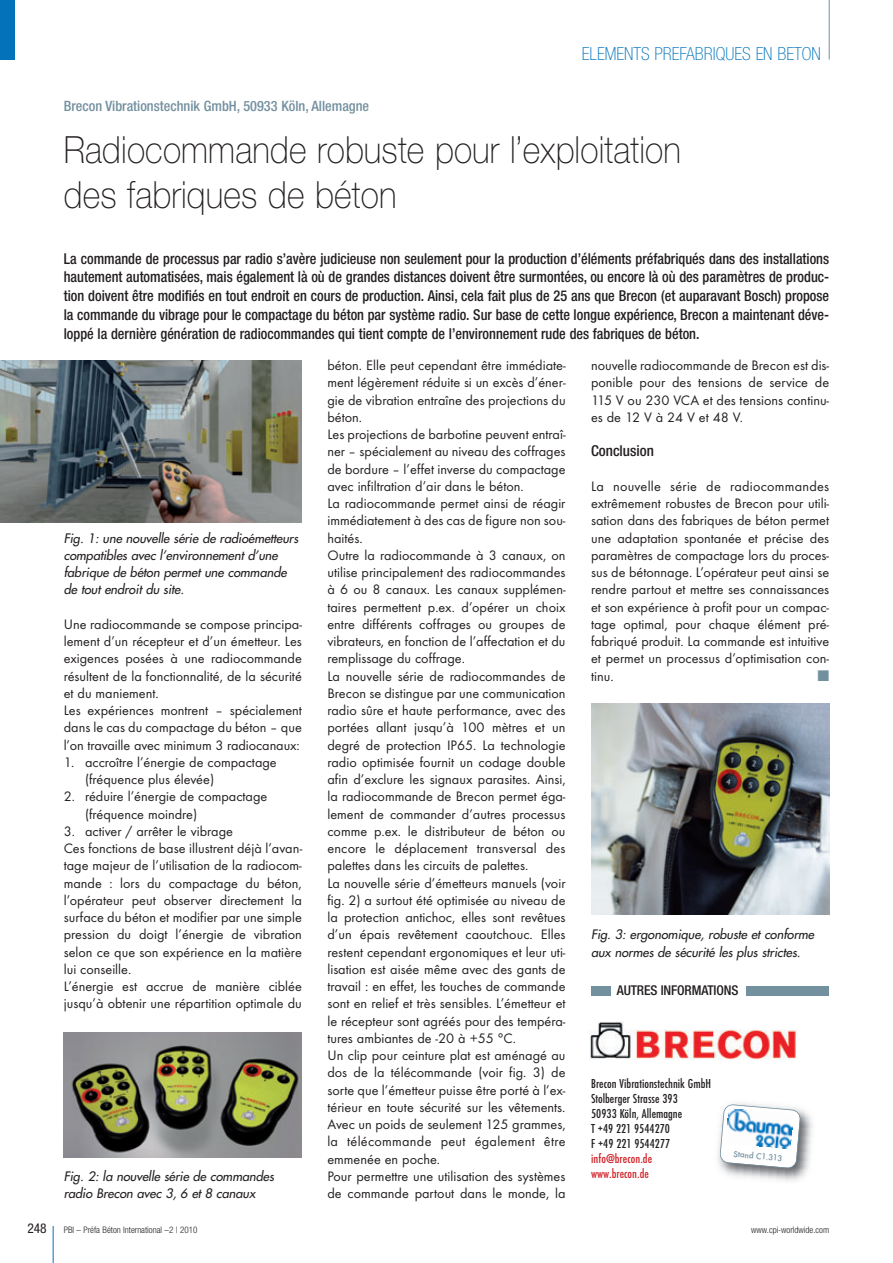
<style>
.page{position:relative;width:893px;height:1263px;background:#fff}
.page>*{position:absolute;margin:0;border:0;box-sizing:border-box;transform-origin:0 0}
.t1{font:100 37.5px/45px "Helvetica Neue";letter-spacing:.005em;color:#231f20;scale:.9 1}
.t2{font:100 condensed 18px "Helvetica Neue";color:#0372bb}
.t3{font:500 condensed 15px/18.8px "Helvetica Neue";color:#231f20;text-align:justify;scale:.95 1}
.t4{font:500 condensed 15px "Helvetica Neue";color:#231f20}
.t5{font:14.25px/17.2px "Futura T";color:#231f20}
.t6{font:500 condensed 14.25px "Helvetica Neue";color:#73909f}
.t7{font:14.25px "European Pi Three";color:#73909f}
.t8{font:500 condensed 13.5px/15px "Futura T";letter-spacing:.005em;color:#231f20}
.t9{font:500 condensed 13.5px "Helvetica Neue";letter-spacing:-.01em;color:#231f20}
.t10{font:condensed 13.5px "Helvetica Neue";color:#231f20}
.t11{font:italic 12.75px/17.2px "Futura";color:#231f20}
.t12{font:300 condensed 9px "Helvetica Neue";color:#231f20}
.t13{font:500 9px "Futura T";color:#73909f}
.s1{color:#d1232a}
</style>
<div class="page">
<hr style="left:53px;top:1226px;width:1px;height:37px;background:#0372bb">
<hr style="left:829px;top:0;width:1px;height:60px;background:#73909f">
<div style="left:0;top:0;width:15px;height:60px;background:#0372bb"></div>
<img style="left:590px;top:1021px;width:208px;height:38px">
<div style="left:591px;top:985px;width:19px;height:10px;background:#73909f"></div>
<div style="left:746px;top:985px;width:83px;height:10px;background:#73909f"></div>
<img style="left:0;top:360px;width:302px;height:162px">
<img style="left:64px;top:1032px;width:238px;height:126px">
<img style="left:591px;top:704px;width:238px;height:210px">
<img style="left:718px;top:1103px;width:95px;height:78px">
<svg style="left:719px;top:1104px;width:82px;height:65px"></svg>
<p class="t6" style="left:64px;top:101px;width:307px">Brecon Vibrationstechnik GmbH, 50933 Köln, Allemagne</p>
<p class="t2" style="left:582px;top:47px;width:240px">ELEMENTS PREFABRIQUES EN BETON</p>
<p class="t1" style="left:64px;top:130px;width:687px">Radiocommande robuste pour l’exploitation des fabriques de béton</p>
<p class="t3" style="left:64px;top:250px;width:807px">La commande de processus par radio s’avère judicieuse non seulement pour la production d’éléments préfabriqués dans des installations hautement automatisées, mais également là où de grandes distances doivent être surmontées, ou encore là où des paramètres de produc&shy;tion doivent être modifiés en tout endroit en cours de production. Ainsi, cela fait plus de 25 ans que Brecon (et auparavant Bosch) propose la commande du vibrage pour le compactage du béton par système radio. Sur base de cette longue expérience, Brecon a maintenant déve&shy;loppé la dernière génération de radiocommandes qui tient compte de l’environnement rude des fabriques de béton.</p>
<p class="t11" style="left:64px;top:530px;width:238px">Fig. 1: une nouvelle série de radioémetteurs compatibles avec l’environnement d’une fabrique de béton permet une commande de tout endroit du site.</p>
<p class="t5" style="left:64px;top:617px;width:240px">Une radiocommande se compose principa&shy;lement d’un récepteur et d’un émetteur. Les exigences posées à une radiocommande résultent de la fonctionnalité, de la sécurité et du maniement.<br>Les expériences montrent – spécialement dans le cas du compactage du béton – que l’on travaille avec minimum 3 radiocanaux:</p>
<p class="t5" style="left:85px;top:755px;width:193px;text-indent:-21px">1. accroître l’énergie de compactage (fréquence plus élevée)</p>
<p class="t5" style="left:85px;top:789px;width:184px;text-indent:-21px">2. réduire l’énergie de compactage (fréquence moindre)</p>
<p class="t5" style="left:64px;top:824px;width:240px">3. activer / arrêter le vibrage<br>Ces fonctions de base illustrent déjà l’avan&shy;tage majeur de l’utilisation de la radiocom&shy;mande : lors du compactage du béton, l’opérateur peut observer directement la surface du béton et modifier par une simple pression du doigt l’énergie de vibration selon ce que son expérience en la matière lui conseille.<br>L’énergie est accrue de manière ciblée jusqu’à obtenir une répartition optimale du</p>
<p class="t11" style="left:64px;top:1168px;width:214px">Fig. 2: la nouvelle série de commandes radio Brecon avec 3, 6 et 8 canaux</p>
<p class="t5" style="left:327px;top:358px;width:240px">béton. Elle peut cependant être immédiate&shy;ment légèrement réduite si un excès d’éner&shy;gie de vibration entraîne des projections du béton.<br>Les projections de barbotine peuvent entraî&shy;ner – spécialement au niveau des coffrages de bordure – l’effet inverse du compactage avec infiltration d’air dans le béton.<br>La radiocommande permet ainsi de réagir immédiatement à des cas de figure non sou&shy;haités.<br>Outre la radiocommande à 3 canaux, on utilise principalement des radiocommandes à 6 ou 8 canaux. Les canaux supplémen&shy;taires permettent p.ex. d’opérer un choix entre différents coffrages ou groupes de vibrateurs, en fonction de l’affectation et du remplissage du coffrage.<br>La nouvelle série de radiocommandes de Brecon se distingue par une communication radio sûre et haute performance, avec des portées allant jusqu’à 100 mètres et un degré de protection IP65. La technologie radio optimisée fournit un codage double afin d’exclure les signaux parasites. Ainsi, la radiocommande de Brecon permet éga&shy;lement de commander d’autres processus comme p.ex. le distributeur de béton ou encore le déplacement transversal des palettes dans les circuits de palettes.<br>La nouvelle série d’émetteurs manuels (voir fig. 2) a surtout été optimisée au niveau de la protection antichoc, elles sont revêtues d’un épais revêtement caoutchouc. Elles restent cependant ergonomiques et leur uti&shy;lisation est aisée même avec des gants de travail : en effet, les touches de commande sont en relief et très sensibles. L’émetteur et le récepteur sont agréés pour des tempéra&shy;tures ambiantes de -20 à +55 °C.<br>Un clip pour ceinture plat est aménagé au dos de la télécommande (voir fig. 3) de sorte que l’émetteur puisse être porté à l’ex&shy;térieur en toute sécurité sur les vêtements.<br>Avec un poids de seulement 125 grammes, la télécommande peut également être emmenée en poche.<br>Pour permettre une utilisation des systèmes de commande partout dans le monde, la</p>
<p class="t5" style="left:591px;top:358px;width:240px;text-align:justify">nouvelle radiocommande de Brecon est dis&shy;ponible pour des tensions de service de 115 V ou 230 VCA et des tensions continu&shy;es de 12 V à 24 V et 48 V.</p>
<p class="t4" style="left:591px;top:446px;width:64px">Conclusion</p>
<p class="t5" style="left:591px;top:479px;width:240px;text-align:justify">La nouvelle série de radiocommandes extrêmement robustes de Brecon pour utili&shy;sation dans des fabriques de béton permet une adaptation spontanée et précise des paramètres de compactage lors du proces&shy;sus de bétonnage. L’opérateur peut ainsi se rendre partout et mettre ses connaissances et son expérience à profit pour un compac&shy;tage optimal, pour chaque élément pré - fabriqué produit. La commande est intuitive et permet un processus d’optimisation con - tinu.</p>
<p class="t7" style="left:817px;top:667px;width:13px">-</p>
<p class="t11" style="left:591px;top:927px;width:227px">Fig. 3: ergonomique, robuste et conforme aux normes de sécurité les plus strictes.</p>
<p class="t9" style="left:617px;top:986px;width:123px">AUTRES INFORMATIONS</p>
<p class="t8" style="left:591px;top:1076px;width:122px">Brecon Vibrationstechnik GmbH<br>Stolberger Strasse 393<br>50933 Köln, Allemagne<br>T +49 221 9544270<br>F +49 221 9544277 <span class="s1">info@brecon.de www.brecon.de</span></p>
<p class="t13" style="left:734px;top:1150px;width:51px;rotate:5deg">Stand C1.313</p>
<p class="t10" style="left:28px;top:1223px;width:21px">248</p>
<p class="t12" style="left:64px;top:1226px;width:135px">PBI – Préfa Béton International –2 | 2010</p>
<p class="t12" style="left:751px;top:1226px;width:79px">www.cpi-worldwide.com</p>
</div>
